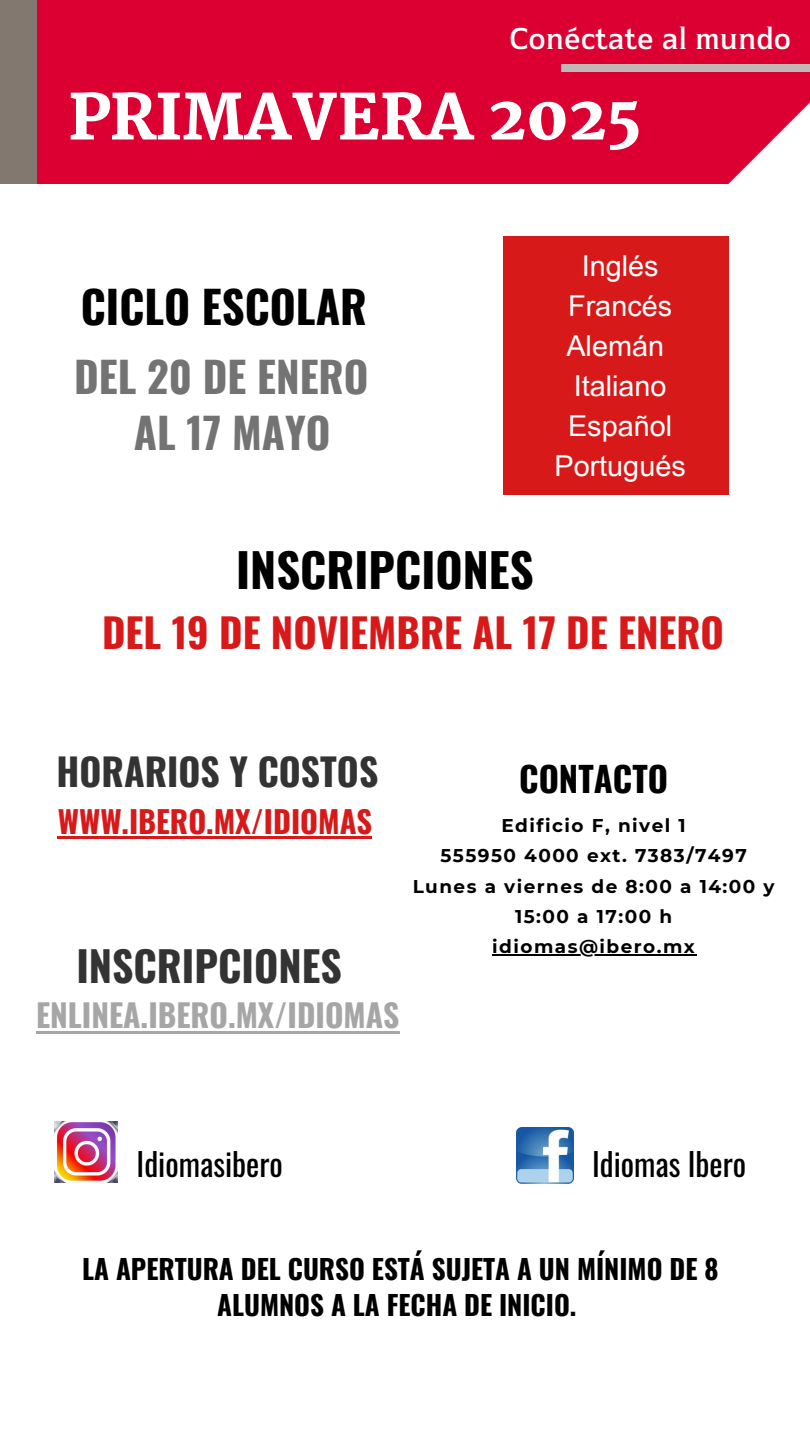
<style>
.page{position:relative;width:810px;height:1440px;background:#fff}
.page>*{position:absolute;margin:0;border:0;box-sizing:border-box;transform-origin:0 0}
.t1{font:800 61.8px "Martel";color:#fff}
.t2{font:700 46.6px "Oswald";color:#000}
.t3{font:700 44.6px "Oswald";color:#000}
.t4{font:700 42.2px/56.2px "Oswald";color:#737373;text-align:center}
.t5{font:700 41.6px "Oswald";color:#333}
.t6{font:700 40.2px "Oswald";color:#d81919}
.t7{font:700 37.6px "Oswald";color:#333}
.t8{font:700 34.6px "Oswald";color:#000}
.t9{font:33.2px "Asangha Me";color:#fff}
.t10{font:700 31.6px "Oswald";color:#a6a6a6}
.t11{font:31.4px "Oswald";color:#000}
.t12{font:700 30.6px "Oswald";color:#d81919}
.t13{font:28.8px "Garuda";color:#fff}
.t14{font:700 27.1px/36px "Oswald";color:#000;text-align:center}
.t15{font:700 18.4px/30.4px "Montserrat";letter-spacing:.08em;color:#000;text-align:center}
</style>
<div class="page">
<div style="left:37px;top:0;width:773px;height:184px;background:#dc0032"></div>
<div style="left:0;top:0;width:37px;height:184px;background:#82786f"></div>
<div style="left:561px;top:65px;width:249px;height:7px;background:#bfb8b4"></div>
<div style="left:504px;top:236px;width:225px;height:259px;background:#d81919"></div>
<img style="left:517px;top:1127px;width:56px;height:56px">
<img style="left:54px;top:1121px;width:63px;height:62px">
<hr style="left:492px;top:955px;width:204px;height:1px;background:#000">
<hr style="left:58px;top:836px;width:314px;height:2px;background:#d81919">
<hr style="left:36px;top:1031px;width:364px;height:3px;background:#a6a6a6">
<h5 class="t9" style="left:510px;top:18px;width:283px">Conéctate al mundo</h5>
<h1 class="t1" style="left:69px;top:82px;width:574px">PRIMAVERA 2025</h1>
<p class="t3" style="left:81px;top:272px;width:288px">CICLO ESCOLAR</p>
<h4 class="t4" style="left:74px;top:347px;width:296px">DEL 20 DE ENERO<br>AL 17 MAYO</h4>
<p class="t13" style="left:582px;top:249px;width:78px">Inglés</p>
<p class="t13" style="left:568px;top:289px;width:105px">Francés</p>
<p class="t13" style="left:566px;top:329px;width:99px">Alemán</p>
<p class="t13" style="left:574px;top:369px;width:94px">Italiano</p>
<p class="t13" style="left:568px;top:409px;width:106px">Español</p>
<h2 class="t13" style="left:555px;top:449px;width:133px">Portugués</h2>
<p class="t2" style="left:236px;top:534px;width:299px">INSCRIPCIONES</p>
<h6 class="t6" style="left:102px;top:601px;width:624px">DEL 19 DE NOVIEMBRE AL 17 DE ENERO</h6>
<p class="t7" style="left:56px;top:742px;width:323px">HORARIOS Y COSTOS</p>
<h4 class="t12" style="left:58px;top:798px;width:316px">WWW.IBERO.MX/IDIOMAS</h4>
<p class="t5" style="left:76px;top:933px;width:267px">INSCRIPCIONES</p>
<p class="t10" style="left:36px;top:991px;width:365px">ENLINEA.IBERO.MX/IDIOMAS</p>
<h2 class="t8" style="left:519px;top:752px;width:150px">CONTACTO</h2>
<h2 class="t15" style="left:501px;top:810px;width:186px">Edificio F, nivel 1</h2>
<h3 class="t15" style="left:441px;top:840px;width:308px">555950 4000 ext. 7383/7497</h3>
<h3 class="t15" style="left:413px;top:871px;width:363px">Lunes a viernes de 8:00 a 14:00 y<br>15:00 a 17:00 h</h3>
<p class="t15" style="left:492px;top:932px;width:204px">idiomas@ibero.mx</p>
<h6 class="t11" style="left:137px;top:1140px;width:148px">Idiomasibero</h6>
<h3 class="t11" style="left:592px;top:1140px;width:156px">Idiomas Ibero</h3>
<p class="t14" style="left:82px;top:1250px;width:638px">LA APERTURA DEL CURSO ESTÁ SUJETA A UN MÍNIMO DE 8<br>ALUMNOS A LA FECHA DE INICIO.</p>
</div>
